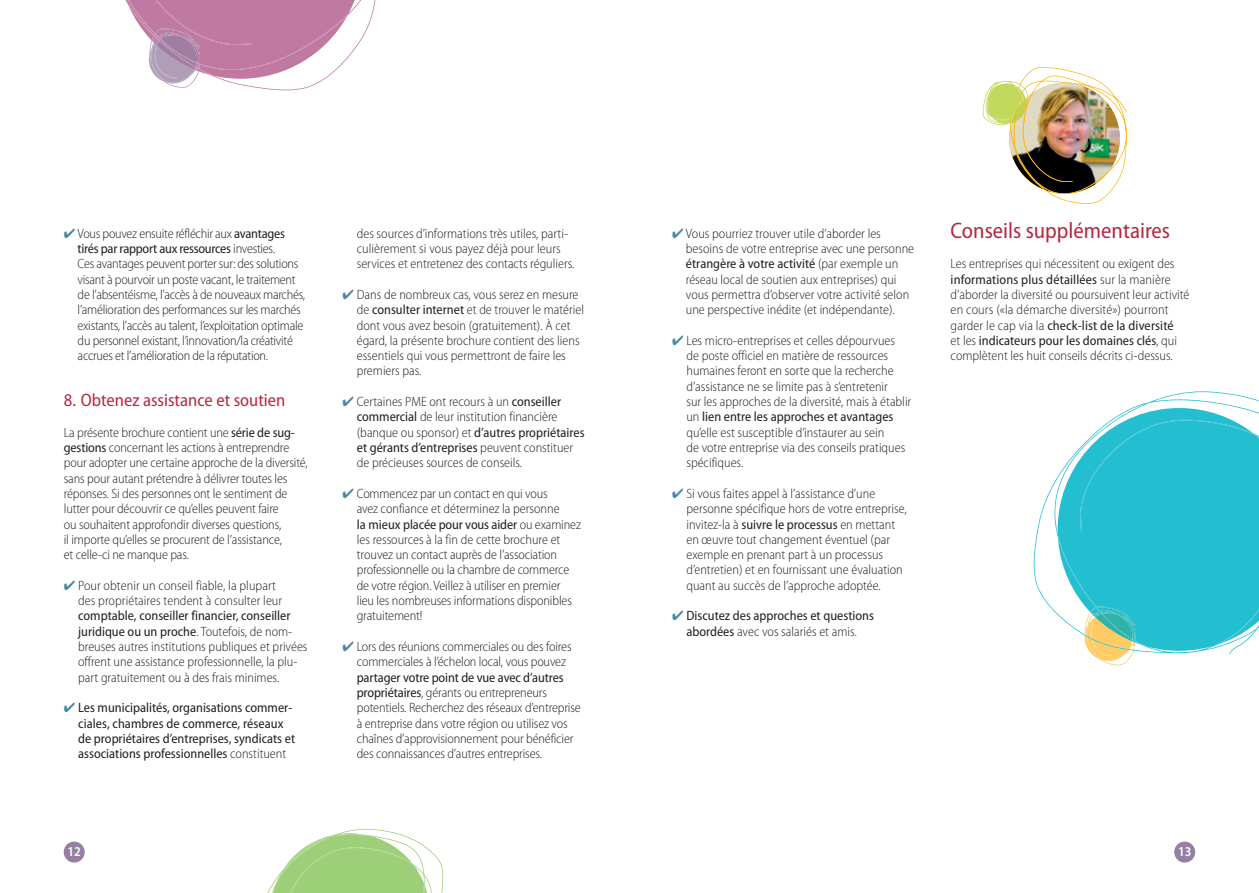
<style>
.page{position:relative;width:1259px;height:893px;background:#fff}
.page>*{position:absolute;margin:0;border:0;box-sizing:border-box;transform-origin:0 0}
.t1{font:semi-condensed 22.5px "Myriad Pro";color:#b62841}
.t2{font:semi-condensed 18px "Myriad Pro";color:#b62841}
.t3{font:300 semi-condensed 13.5px/15.3px "Myriad Pro";color:#231f20}
.t4{font:300 semi-condensed 13.5px/15.3px "Myriad Pro";letter-spacing:-.02em;color:#231f20}
.t5{font:semi-condensed 13.5px/15.3px "Myriad Pro";color:#231f20;text-align:center}
.t6{font:600 semi-condensed 13.5px "Myriad Pro";color:#fff}
.s1{color:#4986a8}
.s2{font-weight:400}
.s3{font-weight:300}
</style>
<div class="page">
<div style="left:64px;top:842px;width:21px;height:20px;background:#967fa2;border-radius:50%"></div>
<div style="left:1174px;top:842px;width:21px;height:20px;background:#967fa2;border-radius:50%"></div>
<svg style="left:267px;top:829px;width:176px;height:64px"></svg>
<svg style="left:125px;top:0;width:251px;height:90px"></svg>
<svg style="left:1033px;top:391px;width:226px;height:263px;fill:#23bed0"></svg>
<svg style="left:1058px;top:538px;width:83px;height:127px"></svg>
<img style="left:982px;top:67px;width:145px;height:137px">
<p class="t4" style="left:78px;top:227px;width:229px;text-indent:-14px"><span class="s1">✔</span> Vous pouvez ensuite réfléchir aux <span class="s2">avantages tirés par rapport aux ressources</span> investies.<br>Ces avantages peuvent porter sur: des solutions visant à pourvoir un poste vacant, le traitement de l’absentéisme, l’accès à de nouveaux marchés, l’amélioration des performances sur les marchés existants, l’accès au talent, l’exploitation optimale du personnel existant, l’innovation/la créativité accrues et l’amélioration de la réputation.</p>
<h2 class="t2" style="left:64px;top:393px;width:223px">8. Obtenez assistance et soutien</h2>
<p class="t3" style="left:64px;top:426px;width:246px">La présente brochure contient une <span class="s2">série de sug&shy;gestions</span> concernant les actions à entreprendre pour adopter une certaine approche de la diversité, sans pour autant prétendre à délivrer toutes les réponses. Si des personnes ont le sentiment de lutter pour découvrir ce qu’elles peuvent faire<br>ou souhaitent approfondir diverses questions,<br>il importe qu’elles se procurent de l’assistance,<br>et celle-ci ne manque pas.</p>
<p class="t3" style="left:78px;top:579px;width:205px;text-indent:-14px"><span class="s1">✔</span> Pour obtenir un conseil fiable, la plupart des propriétaires tendent à consulter leur</p>
<p class="t3" style="left:78px;top:610px;width:231px"><span class="s2">comptable, conseiller financier, conseiller juridique ou un proche</span>. Toutefois, de nom&shy;breuses autres institutions publiques et privées offrent une assistance professionnelle, la plu&shy;part gratuitement ou à des frais minimes.</p>
<p class="t5" style="left:78px;top:701px;width:218px;text-align:left;text-indent:-14px"><span class="s1">✔</span> Les municipalités, organisations commer&shy;ciales, chambres de commerce, réseaux de propriétaires d’entreprises, syndicats et associations professionnelles <span class="s3">constituent</span></p>
<p class="t3" style="left:357px;top:227px;width:219px">des sources d’informations très utiles, parti&shy;culièrement si vous payez déjà pour leurs services et entretenez des contacts réguliers.</p>
<p class="t3" style="left:357px;top:288px;width:229px;text-indent:-14px"><span class="s1">✔</span> Dans de nombreux cas, vous serez en mesure de <span class="s2">consulter internet</span> et de trouver le matériel dont vous avez besoin (gratuitement). À cet égard, la présente brochure contient des liens essentiels qui vous permettront de faire les premiers pas.</p>
<p class="t3" style="left:357px;top:395px;width:229px;text-indent:-14px"><span class="s1">✔</span> Certaines PME ont recours à un <span class="s2">conseiller commercial</span> de leur institution financière (banque ou sponsor) et <span class="s2">d’autres propriétaires et gérants d’entreprises</span> peuvent constituer de précieuses sources de conseils.</p>
<p class="t3" style="left:357px;top:487px;width:226px;text-indent:-14px"><span class="s1">✔</span> Commencez par un contact en qui vous<br>avez confiance et déterminez la personne<br><span class="s2">la mieux placée pour vous aider</span> ou examinez les ressources à la fin de cette brochure et trou vez un contact auprès de l’association professionnelle ou la chambre de commerce de votre région. Veillez à utiliser en premier lieu les nombreuses informations disponibles gratuitement!</p>
<p class="t3" style="left:357px;top:640px;width:216px;text-indent:-14px"><span class="s1">✔</span> Lors des réunions commerciales ou des foires commerciales à l’échelon local, vous pouvez</p>
<p class="t3" style="left:357px;top:671px;width:225px"><span class="s2">partager votre point de vue avec d’autres propriétaires</span>, gérants ou entrepreneurs potentiels. Recherchez des réseaux d’entreprise à entreprise dans votre région ou utilisez vos chaînes d’approvisionnement pour bénéficier des connaissances d’autres entreprises.</p>
<p class="t3" style="left:686px;top:227px;width:230px;text-indent:-14px"><span class="s1">✔</span> Vous pourriez trouver utile d’aborder les besoins de votre entreprise avec une personne <span class="s2">étrangère à votre activité</span> (par exemple un réseau local de soutien aux entreprises) qui vous permettra d’observer votre activité selon une perspective inédite (et indépendante).</p>
<p class="t3" style="left:686px;top:334px;width:226px;text-indent:-14px"><span class="s1">✔</span> Les micro-entreprises et celles dépourvues<br>de poste officiel en matière de ressources humaines feront en sorte que la recherche d’assistance ne se limite pas à s’entretenir<br>sur les approches de la diversité, mais à établir un <span class="s2">lien entre les approches et avantages </span>qu’elle est susceptible d’instaurer au sein<br>de votre entreprise via des conseils pratiques spécifiques.</p>
<p class="t3" style="left:686px;top:487px;width:222px;text-indent:-14px"><span class="s1">✔</span> Si vous faites appel à l’assistance d’une personne spécifique hors de votre entreprise, invitez-la à <span class="s2">suivre le processus</span> en mettant en œuvre tout changement éventuel (par exemple en prenant part à un processus d’entretien) et en fournissant une évaluation quant au succès de l’approche adoptée.</p>
<p class="t5" style="left:672px;top:610px;width:203px"><span class="s1">✔</span> Discutez des approches et questions abordées <span class="s3">avec vos salariés et amis.</span></p>
<h1 class="t1" style="left:950px;top:222px;width:221px">Conseils supplémentaires</h1>
<p class="t3" style="left:950px;top:258px;width:240px">Les entreprises qui nécessitent ou exigent des <span class="s2">informations plus détaillées</span> sur la manière d’aborder la diversité ou poursuivent leur activité en cours («la démarche diversité») pourront garder le cap via la <span class="s2">check-list de la diversité<br></span>et les <span class="s2">indicateurs pour les domaines clés</span>, qui complètent les huit conseils décrits ci-dessus.</p>
<p class="t6" style="left:67px;top:847px;width:15px">12</p>
<p class="t6" style="left:1178px;top:847px;width:15px">13</p>
</div>
